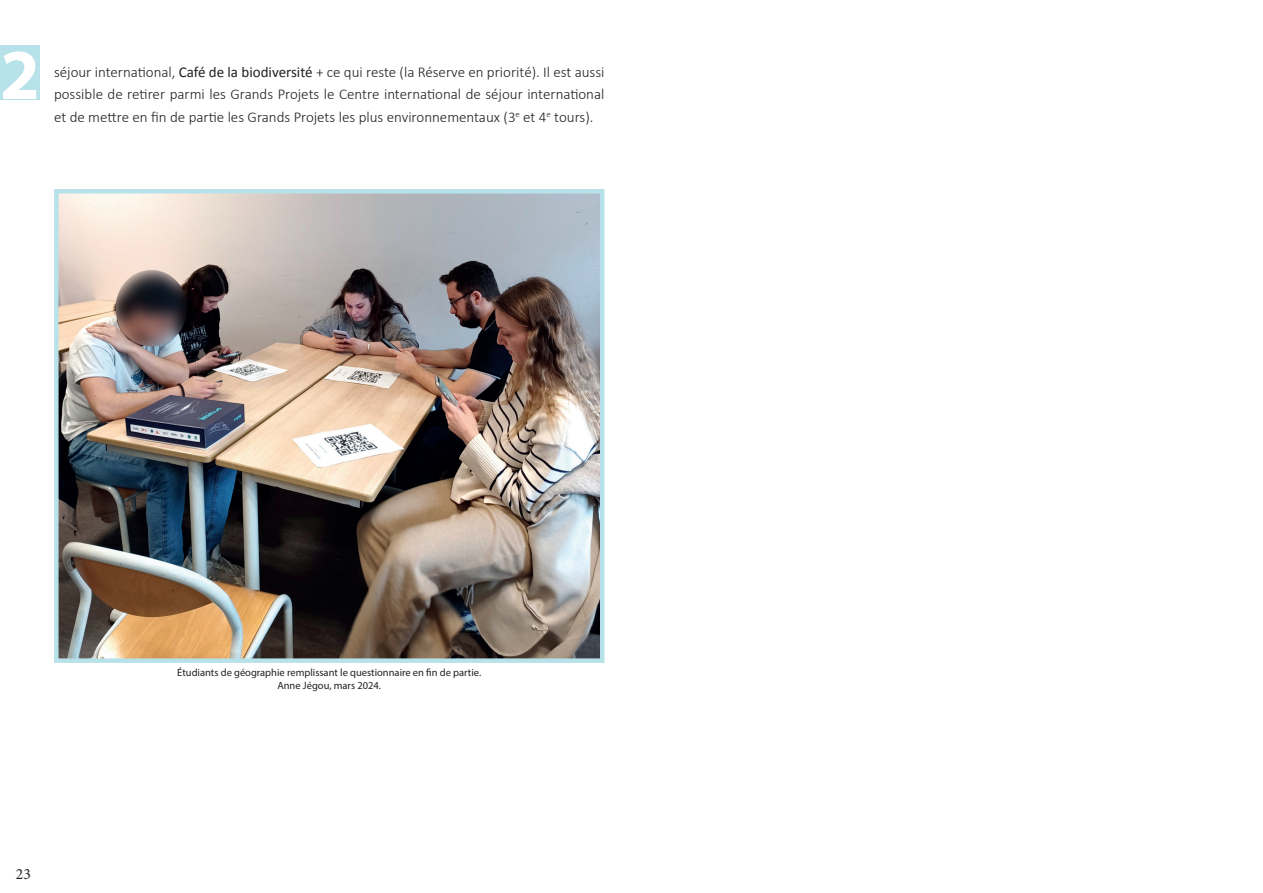
<style>
.page{position:relative;width:1263px;height:893px;background:#fff}
.page>*{position:absolute;margin:0;border:0;box-sizing:border-box;transform-origin:0 0}
.t1{font:700 72px "Myriad Pro";color:#fff}
.t2{font:15.6px "Minion Pro";color:#231f20}
.txt_Normal{font:300 15px/22.5px "Calibri";color:#231f20;text-align:justify}
.titre_figure{font:10.5px "Myriad Pro";color:#231f20}
.txt_credits{font:10.5px "Myriad Pro";color:#231f20}
.s1{font-weight:400}
</style>
<div class="page">
<img style="left:59px;top:194px;width:540px;height:464px">
<div style="left:54px;top:189px;width:550px;height:474px;border:4px solid #b8e2e9"></div>
<div style="left:0;top:45px;width:40px;height:54px;background:#b8e2e9"></div>
<h1 class="t1" style="left:0;top:28px;width:41px">2</h1>
<p class="txt_Normal" style="left:54px;top:60px;width:552px">séjour international, <span class="s1">Café de la biodiversité</span> + ce qui reste (la Réserve en priorité). Il est aussi possible de retirer parmi les Grands Projets le Centre international de séjour international et de mettre en fin de partie les Grands Projets les plus environnementaux (3<sup>e</sup> et 4<sup>e</sup> tours).</p>
<p class="t2" style="left:16px;top:864px;width:16px">23</p>
<p class="titre_figure" style="left:177px;top:666px;width:305px">Étudiants de géographie remplissant le questionnaire en fin de partie.</p>
<p class="txt_credits" style="left:277px;top:679px;width:105px">Anne Jégou, mars 2024.</p>
</div>
